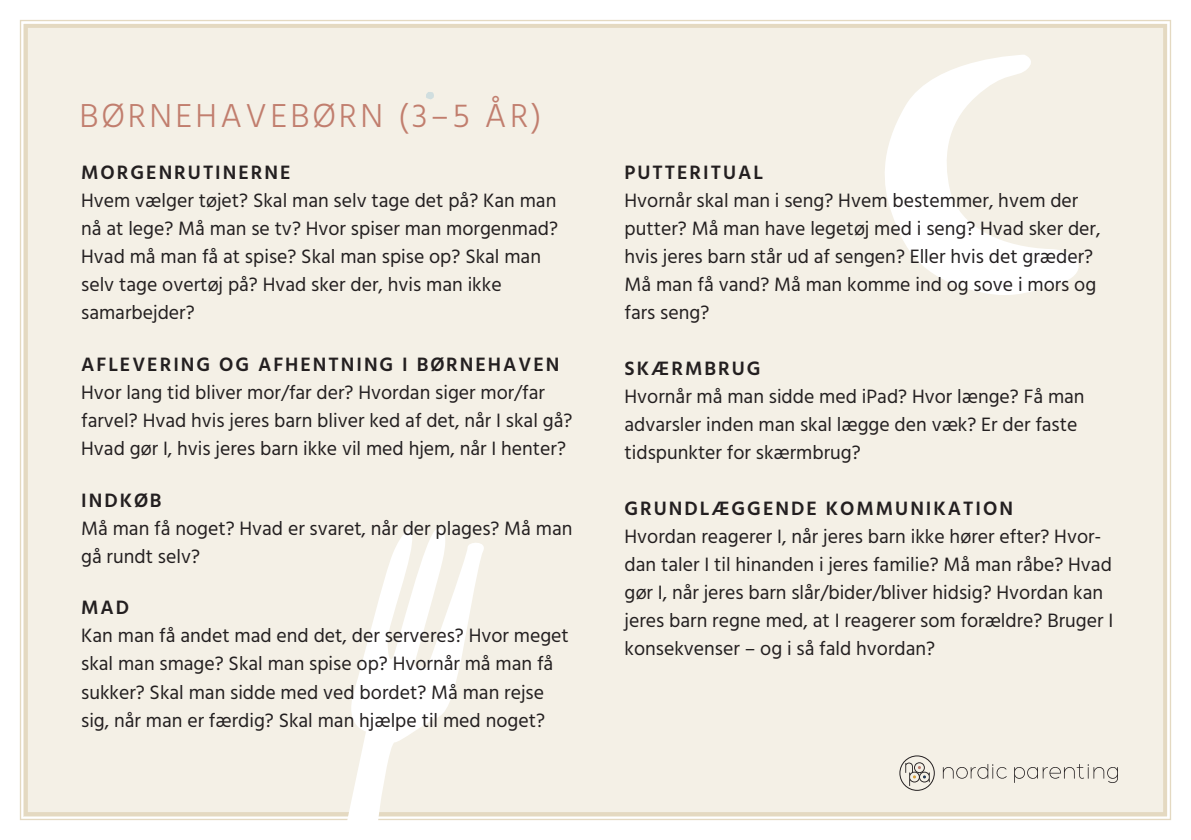
<style>
.page{position:relative;width:1191px;height:840px;background:#fff}
.page>*{position:absolute;margin:0;border:0;box-sizing:border-box;transform-origin:0 0}
.t1{font:300 34px "Hind";letter-spacing:.1em;color:#c17e6e}
.t2{font:19.8px/28px "Hind";color:#231f20}
.t3{font:600 19.8px "Hind";letter-spacing:.1em;color:#231f20}
</style>
<div class="page">
<div style="left:20px;top:20px;width:1151px;height:800px;background:#f4f0e6"></div>
<div style="left:24px;top:24px;width:1143px;height:791px;border:4px solid #e4d9c1"></div>
<svg style="left:425px;top:92px;width:9px;height:8px"></svg>
<div style="left:899px;top:755px;width:35px;height:35px;border:1px solid #231f20;border-radius:50%"></div>
<svg style="left:943px;top:763px;width:63px;height:15px"></svg>
<svg style="left:1014px;top:763px;width:104px;height:19px"></svg>
<svg style="left:905px;top:761px;width:24px;height:24px"></svg>
<svg style="left:878px;top:55px;width:212px;height:246px;fill:#f4f0e6"></svg>
<svg style="left:332px;top:526px;width:156px;height:294px;fill:#f4f0e6"></svg>
<p class="t1" style="left:79px;top:93px;width:464px">BØRNEHAVEBØRN (3–5 ÅR)</p>
<p class="t3" style="left:81px;top:160px;width:211px">MORGENRUTINERNE</p>
<p class="t2" style="left:81px;top:187px;width:478px">Hvem vælger tøjet? Skal man selv tage det på? Kan man nå at lege? Må man se tv? Hvor spiser man morgenmad?<br>Hvad må man få at spise? Skal man spise op? Skal man selv tage overtøj på? Hvad sker der, hvis man ikke samarbejder?</p>
<p class="t3" style="left:81px;top:352px;width:480px">AFLEVERING OG AFHENTNING I BØRNEHAVEN</p>
<p class="t2" style="left:81px;top:379px;width:493px">Hvor lang tid bliver mor/far der? Hvordan siger mor/far farvel? Hvad hvis jeres barn bliver ked af det, når I skal gå?<br>Hvad gør I, hvis jeres barn ikke vil med hjem, når I henter?</p>
<p class="t3" style="left:81px;top:488px;width:82px">INDKØB</p>
<p class="t2" style="left:81px;top:515px;width:493px">Må man få noget? Hvad er svaret, når der plages? Må man gå rundt selv?</p>
<p class="t3" style="left:81px;top:595px;width:50px">MAD</p>
<p class="t2" style="left:81px;top:622px;width:489px">Kan man få andet mad end det, der serveres? Hvor meget skal man smage? Skal man spise op? Hvornår må man få sukker? Skal man sidde med ved bordet? Må man rejse sig, når man er færdig? Skal man hjælpe til med noget?</p>
<p class="t3" style="left:624px;top:160px;width:140px">PUTTERITUAL</p>
<p class="t2" style="left:624px;top:187px;width:477px">Hvornår skal man i seng? Hvem bestemmer, hvem der putter? Må man have legetøj med i seng? Hvad sker der, hvis jeres barn står ud af sengen? Eller hvis det græder?<br>Må man få vand? Må man komme ind og sove i mors og fars seng?</p>
<p class="t3" style="left:624px;top:356px;width:137px">SKÆRMBRUG</p>
<p class="t2" style="left:624px;top:383px;width:461px">Hvornår må man sidde med iPad? Hvor længe? Få man advarsler inden man skal lægge den væk? Er der faste tidspunkter for skærmbrug?</p>
<p class="t3" style="left:624px;top:496px;width:390px">GRUNDLÆGGENDE KOMMUNIKATION</p>
<p class="t2" style="left:624px;top:523px;width:490px">Hvordan reagerer I, når jeres barn ikke hører efter? Hvor&shy;dan taler I til hinanden i jeres familie? Må man råbe? Hvad gør I, når jeres barn slår/bider/bliver hidsig? Hvordan kan jeres barn regne med, at I reagerer som forældre? Bruger I konsekvenser – og i så fald hvordan?</p>
</div>
